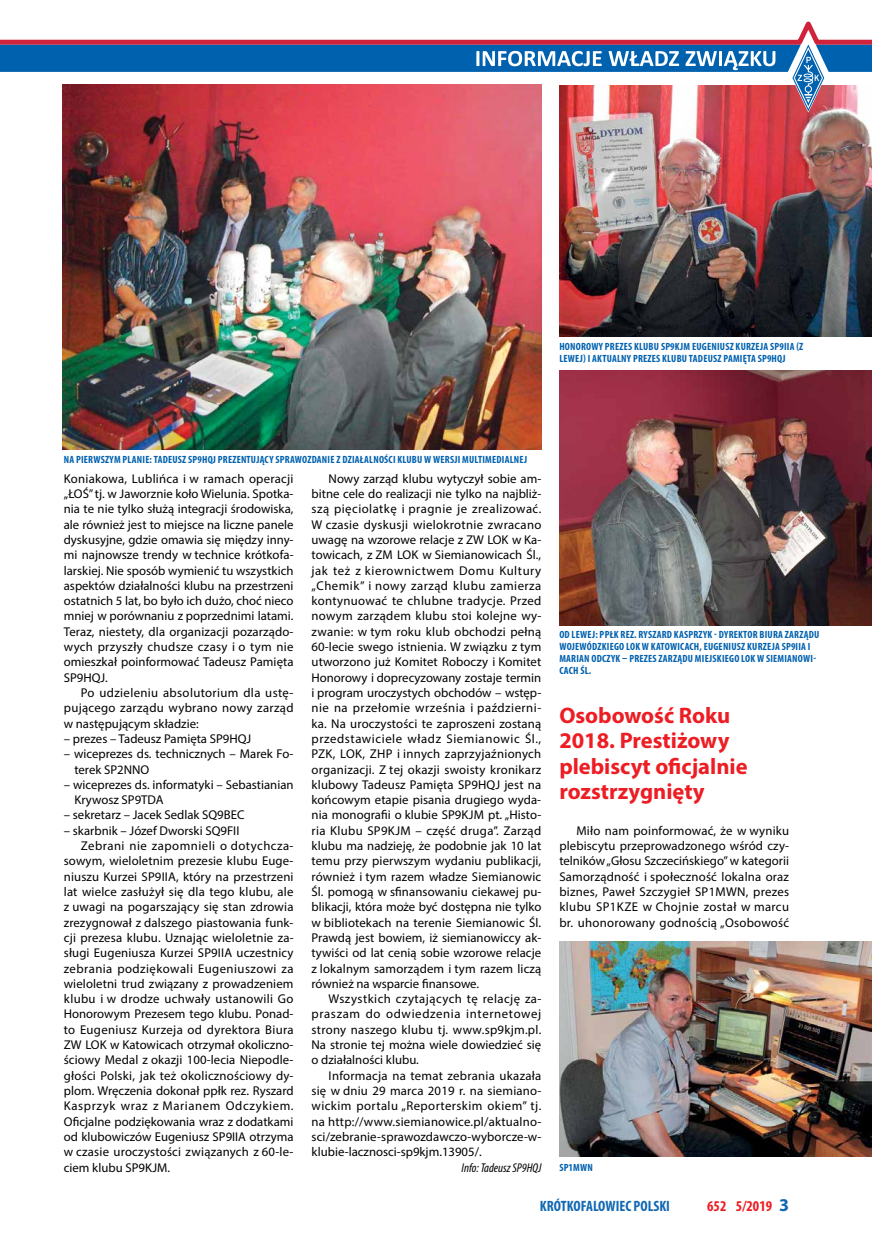
<style>
.page{position:relative;width:872px;height:1255px;background:#fff}
.page>*{position:absolute;margin:0;border:0;box-sizing:border-box;transform-origin:0 0}
.t1{font:700 22.5px/25.5px "Myriad Pro";color:#ed1d24}
.t2{font:700 condensed 15px "Myriad Pro";color:#1268b3}
.t3{font:700 condensed 15px "Myriad Pro";color:#ed1d24}
.t4{font:12.75px/15.3px "Myriad Pro";letter-spacing:.01em;color:#000;text-align:justify}
.t5{font:12.75px "Myriad Pro";letter-spacing:.035em;color:#000}
.t6{font:12.75px "Myriad Pro";letter-spacing:.045em;color:#000}
.t7{font:italic condensed 12.75px "Myriad Pro";color:#000}
.t8{font:700 condensed 10.5px "Myriad Pro";letter-spacing:.02em;color:#0061af}
.s1{font-stretch:normal;font-size:18px;color:#1268b3}
</style>
<div class="page">
<img style="left:559px;top:941px;width:313px;height:215px">
<img style="left:559px;top:113px;width:313px;height:223px">
<img style="left:63px;top:113px;width:478px;height:336px">
<img style="left:559px;top:370px;width:313px;height:255px">
<svg style="left:0;top:21px;width:872px;height:92px"></svg>
<p class="t8" style="left:559px;top:340px;width:13px">HONOROW</p>
<p class="t8" style="left:599px;top:340px;width:17px">Y PREZES</p>
<p class="t8" style="left:634px;top:340px;width:6px">KLUBU</p>
<p class="t8" style="left:661px;top:340px;width:41px">SP9KJM EUGENIUSZ</p>
<p class="t8" style="left:735px;top:340px;width:11px">KURZEJA</p>
<p class="t8" style="left:770px;top:340px;width:34px">SP9IIA (Z</p>
<p class="t8" style="left:559px;top:352px;width:6px">LEWEJ</p>
<p class="t8" style="left:583px;top:352px;width:30px">) IAKTUALN</p>
<p class="t8" style="left:627px;top:352px;width:12px">Y PREZES</p>
<p class="t8" style="left:662px;top:352px;width:6px">KLUBU</p>
<p class="t8" style="left:689px;top:352px;width:6px">TADEUSZ</p>
<p class="t8" style="left:723px;top:352px;width:64px">PAMI ĘTA SP9HQJ</p>
<p class="t8" style="left:64px;top:452px;width:18px">NAPIERWSZ</p>
<p class="t8" style="left:110px;top:452px;width:19px">YM PLANIE</p>
<p class="t8" style="left:150px;top:452px;width:10px">: TADEUSZ</p>
<p class="t8" style="left:188px;top:452px;width:36px">SP9HQJ PREZEN</p>
<p class="t8" style="left:247px;top:452px;width:35px">TUJĄCY SPRAWOZDANIE</p>
<p class="t8" style="left:336px;top:452px;width:12px">ZDZIAŁALNO</p>
<p class="t8" style="left:384px;top:452px;width:19px">ŚCI KLUBU</p>
<p class="t8" style="left:424px;top:452px;width:15px">WWERSJI</p>
<p class="t8" style="left:462px;top:452px;width:26px">MULTIMEDIALNEJ</p>
<p class="t4" style="left:64px;top:470px;width:231px">Koniakowa, Lublińca i w ramach operacji „ŁOŚ” tj. w Jaworznie koło Wielunia. Spotka&shy;nia te nie tylko służą integracji środowiska, ale również jest to miejsce na liczne panele dyskusyjne, gdzie omawia się między inny&shy;mi najnowsze trendy w technice krótkofa&shy;larskiej. Nie sposób wymienić tu wszystkich aspektów działalności klubu na przestrzeni ostatnich 5 lat, bo było ich dużo, choć nieco mniej w porównaniu z poprzednimi latami.<br>Teraz, niestety, dla organizacji pozarządo&shy;wych przyszły chudsze czasy i o tym nie omieszkał poinformować Tadeusz Pamięta SP9HQJ.</p>
<p class="t4" style="left:64px;top:684px;width:231px;text-indent:17px">Po udzieleniu absolutorium dla ustę&shy;pującego zarządu wybrano nowy zarząd w następującym składzie:</p>
<p class="t4" style="left:64px;top:730px;width:189px">– prezes – Tadeusz Pamięta SP9HQJ</p>
<p class="t4" style="left:74px;top:746px;width:221px;text-indent:-11px">– wiceprezes ds. technicznych – Marek Fo&shy;terek SP2NNO</p>
<p class="t4" style="left:74px;top:776px;width:221px;text-indent:-11px">– wiceprezes ds. informatyki – Sebastianian<br>Krywosz SP9TDA</p>
<p class="t4" style="left:64px;top:807px;width:182px">– sekretarz – Jacek Sedlak SQ9BEC</p>
<p class="t4" style="left:64px;top:822px;width:177px">– skarbnik – Józef Dworski SQ9FII</p>
<p class="t5" style="left:81px;top:837px;width:214px">Zebrani nie zapomnieli o dotychcza-</p>
<p class="t4" style="left:64px;top:853px;width:231px">sowym, wieloletnim prezesie klubu Euge-</p>
<p class="t4" style="left:64px;top:868px;width:231px">niuszu Kurzei SP9IIA, który na przestrzeni</p>
<p class="t4" style="left:64px;top:883px;width:231px">lat wielce zasłużył się dla tego klubu, ale</p>
<p class="t4" style="left:64px;top:899px;width:231px">z uwagi na pogarszający się stan zdrowia</p>
<p class="t4" style="left:64px;top:914px;width:231px">zrezygnował z dalszego piastowania funk-</p>
<p class="t4" style="left:64px;top:929px;width:231px">cji prezesa klubu. Uznając wieloletnie za-</p>
<p class="t4" style="left:64px;top:945px;width:231px">sługi Eugeniusza Kurzei SP9IIA uczestnicy</p>
<p class="t5" style="left:64px;top:960px;width:231px">zebrania podziękowali Eugeniuszowi za</p>
<p class="t4" style="left:64px;top:975px;width:231px">wieloletni trud związany z prowadzeniem</p>
<p class="t4" style="left:64px;top:990px;width:231px">klubu i w drodze uchwały ustanowili Go</p>
<p class="t4" style="left:64px;top:1006px;width:231px">Honorowym Prezesem tego klubu. Ponad-</p>
<p class="t4" style="left:64px;top:1021px;width:231px">to Eugeniusz Kurzeja od dyrektora Biura</p>
<p class="t4" style="left:64px;top:1036px;width:231px">ZW LOK w Katowicach otrzymał okoliczno-</p>
<p class="t4" style="left:64px;top:1052px;width:231px">ściowy Medal z okazji 100-lecia Niepodle-</p>
<p class="t4" style="left:64px;top:1067px;width:231px">głości Polski, jak też okolicznościowy dy-</p>
<p class="t4" style="left:64px;top:1082px;width:231px">plom. Wręczenia dokonał ppłk rez. Ryszard</p>
<p class="t6" style="left:64px;top:1098px;width:231px">Kasprzyk wraz z Marianem Odczykiem.</p>
<p class="t4" style="left:64px;top:1113px;width:231px">Oficjalne podziękowania wraz z dodatkami</p>
<p class="t4" style="left:64px;top:1128px;width:231px">od klubowiczów Eugeniusz SP9IIA otrzyma</p>
<p class="t4" style="left:64px;top:1143px;width:231px">w czasie uroczystości związanych z 60-le-</p>
<p class="t4" style="left:64px;top:1159px;width:108px">ciem klubu SP9KJM.</p>
<p class="t4" style="left:311px;top:470px;width:231px;text-indent:17px">Nowy zarząd klubu wytyczył sobie am&shy;bitne cele do realizacji nie tylko na najbliż&shy;szą pięciolatkę i pragnie je zrealizować.<br>W czasie dyskusji wielokrotnie zwracano uwagę na wzorowe relacje z ZW LOK w Ka&shy;towicach, z ZM LOK w Siemianowicach Śl., jak też z kierownictwem Domu Kultury „Chemik” i nowy zarząd klubu zamierza kontynuować te chlubne tradycje. Przed nowym zarządem klubu stoi kolejne wy&shy;zwanie: w tym roku klub obchodzi pełną 60-lecie swego istnienia. W związku z tym utworzono już Komitet Roboczy i Komitet Honorowy i doprecyzowany zostaje termin i program uroczystych obchodów – wstęp&shy;nie na przełomie września i październi&shy;ka. Na uroczystości te zaproszeni zostaną przedstawiciele władz Siemianowic Śl., PZK, LOK, ZHP i innych zaprzyjaźnionych organizacji. Z tej okazji swoisty kronikarz klubowy Tadeusz Pamięta SP9HQJ jest na końcowym etapie pisania drugiego wyda&shy;nia monografii o klubie SP9KJM pt. „Histo&shy;ria Klubu SP9KJM – część druga”. Zarząd klubu ma nadzieję, że podobnie jak 10 lat temu przy pierwszym wydaniu publikacji, również i tym razem władze Siemianowic Śl. pomogą w sfinansowaniu ciekawej pu&shy;blikacji, która może być dostępna nie tylko w bibliotekach na terenie Siemianowic Śl.<br>Prawdą jest bowiem, iż siemianowiccy ak&shy;tywiści od lat cenią sobie wzorowe relacje z lokalnym samorządem i tym razem liczą również na wsparcie finansowe.</p>
<p class="t4" style="left:311px;top:990px;width:231px;text-indent:17px">Wszystkich czytających tę relację za&shy;praszam do odwiedzenia internetowej strony naszego klubu tj. www.sp9kjm.pl.<br>Na stronie tej można wiele dowiedzieć się o działalności klubu.</p>
<p class="t4" style="left:311px;top:1067px;width:231px;text-indent:17px">Informacja na temat zebrania ukazała się w dniu 29 marca 2019 r. na siemiano&shy;wickim portalu „Reporterskim okiem” tj. na http://www.siemianowice.pl/aktualno&shy;sci/zebranie-sprawozdawczo-wyborcze-w&shy;klubie-lacznosci-sp9kjm.13905/.</p>
<p class="t7" style="left:461px;top:1159px;width:81px">Info: Tadeusz SP9HQJ</p>
<p class="t8" style="left:559px;top:628px;width:18px">OD LEWEJ</p>
<p class="t8" style="left:595px;top:628px;width:10px">: PPŁK</p>
<p class="t8" style="left:620px;top:628px;width:34px">REZ . RYSZARD</p>
<p class="t8" style="left:674px;top:628px;width:11px">KASPRZ</p>
<p class="t8" style="left:703px;top:628px;width:67px">YK - DYREKTOR BIURA</p>
<p class="t8" style="left:785px;top:628px;width:30px">ZARZĄDU</p>
<p class="t8" style="left:559px;top:640px;width:14px">WOJEW</p>
<p class="t8" style="left:587px;top:640px;width:11px">ÓDZKIEGO</p>
<p class="t8" style="left:626px;top:640px;width:45px">LOK W KATOWICACH</p>
<p class="t8" style="left:699px;top:640px;width:15px">, EUGENIUSZ</p>
<p class="t8" style="left:747px;top:640px;width:11px">KURZEJA</p>
<p class="t8" style="left:781px;top:640px;width:29px">SP9IIA I</p>
<p class="t8" style="left:559px;top:652px;width:13px">MARIAN</p>
<p class="t8" style="left:591px;top:652px;width:44px">ODCZYK – PREZES</p>
<p class="t8" style="left:658px;top:652px;width:49px">ZARZĄDU MIEJSKIEGO</p>
<p class="t8" style="left:741px;top:652px;width:35px">LOK W SIEMIANOWI</p>
<p class="t8" style="left:813px;top:652px;width:4px">-</p>
<p class="t8" style="left:559px;top:664px;width:6px">CACH</p>
<p class="t8" style="left:580px;top:664px;width:12px">ŚL .</p>
<h1 class="t1" style="left:559px;top:701px;width:190px">Osobowość Roku<br>2018. Prestiżowy plebiscyt oficjalnie rozstrzygnięty</h1>
<p class="t4" style="left:559px;top:822px;width:231px;text-indent:17px">Miło nam poinformować, że w wyniku plebiscytu przeprowadzonego wśród czy&shy;telników „Głosu Szczecińskiego” w kategorii Samorządność i społeczność lokalna oraz biznes, Paweł Szczygieł SP1MWN, prezes klubu SP1KZE w Chojnie został w marcu br. uhonorowany godnością „Osobowość</p>
<p class="t8" style="left:559px;top:1160px;width:35px">SP1MWN</p>
<p class="t2" style="left:540px;top:1196px;width:131px">KRÓTKOFALOWIEC POLSKI</p>
<p class="t3" style="left:707px;top:1196px;width:83px">652 5/2019 <span class="s1">3</span></p>
</div>
